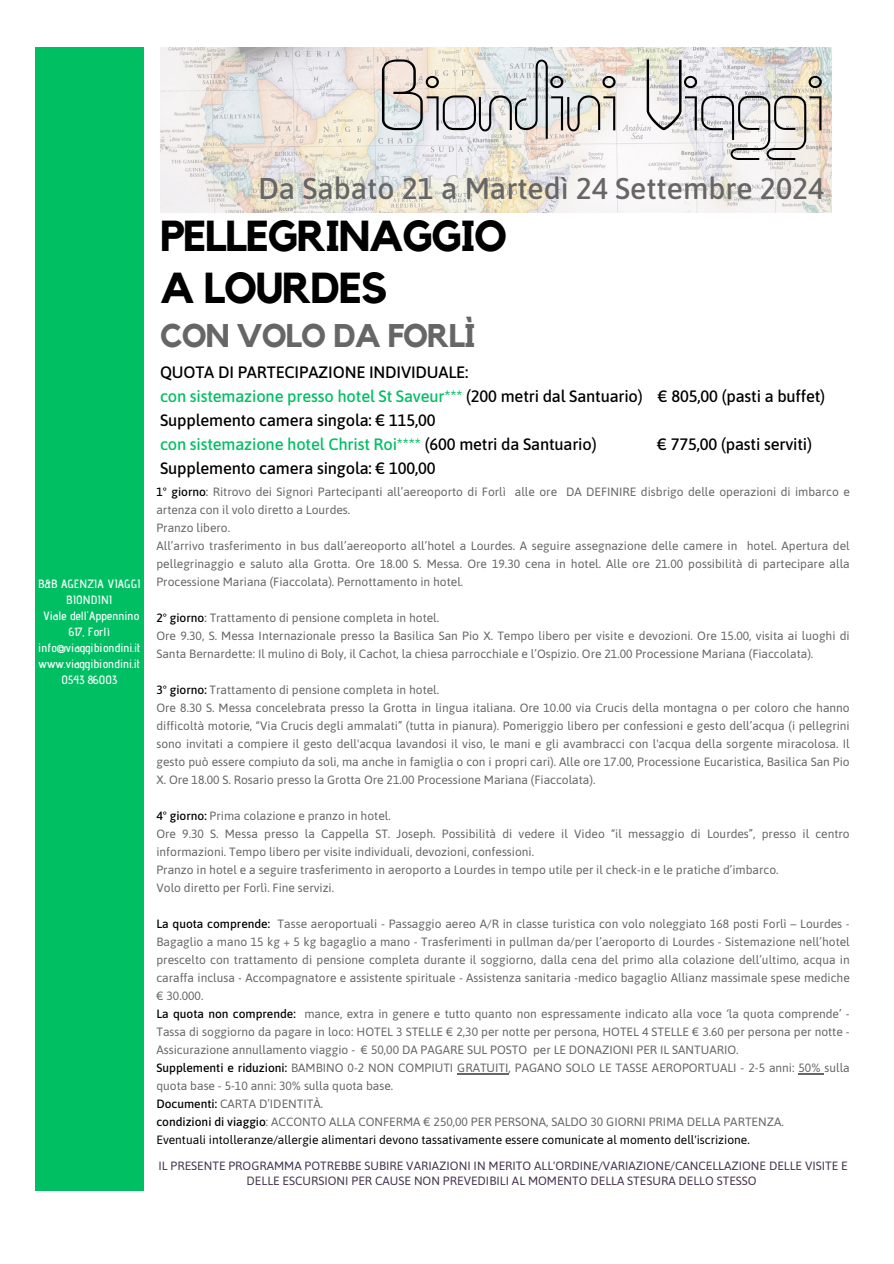
<style>
.page{position:relative;width:894px;height:1264px;background:#fff}
.page>*{position:absolute;margin:0;border:0;box-sizing:border-box;transform-origin:0 0}
.t1{font:90px "Icklips";color:#000}
.t2{font:700 43.2px/52.8px "Kollektif";letter-spacing:-.03em;color:#000}
.t3{font:700 32.7px "Kollektif";letter-spacing:-.03em;color:#666}
.t4{font:500 30px "Asap";color:#666}
.t5{font:500 16.5px/23.9px "Asap";letter-spacing:-.01em;color:#000}
.t6{font:12px/18px "Asap";color:#666}
.t7{font:12px/15px "Asap";color:#45334e;text-align:center}
.t8{font:600 12px/16px "Advent Pro";color:#fbfdfc;text-align:center}
.t9{font:12px "Asap";color:#000}
.s1{color:#00bf63}
.s2{font-weight:500;color:#000}
.s3{font-weight:500}
</style>
<div class="page">
<img style="left:160px;top:47px;width:670px;height:166px">
<div style="left:35px;top:47px;width:108px;height:1143px;background:#00bf63"></div>
<hr style="left:457px;top:1073px;width:51px;height:1px;background:#666">
<svg style="left:798px;top:1073px;width:26px;height:1px"></svg>
<h5 class="t8" style="left:38px;top:575px;width:104px">B&amp;B AGENZIA VIAGGI<br>BIONDINI<br>Viale dell'Appennino<br>617, Forlì info@viaggibiondini.it www.viaggibiondini.it<br>0543 86003</h5>
<h3 class="t1" style="left:379px;top:46px;width:446px">Biondini Viaggi</h3>
<p class="t4" style="left:258px;top:171px;width:567px">Da Sabato 21 a Martedì 24 Settembre 2024</p>
<h6 class="t2" style="left:160px;top:211px;width:349px">PELLEGRINAGGIO<br>A LOURDES</h6>
<h6 class="t3" style="left:160px;top:321px;width:317px">CON VOLO DA FORLÌ</h6>
<h1 class="t5" style="left:160px;top:360px;width:666px">QUOTA DI PARTECIPAZIONE INDIVIDUALE:<br><span class="s1">con sistemazione presso hotel St Saveur***</span> (200 metri dal Santuario) € 805,00 (pasti a buffet)<br>Supplemento camera singola: € 115,00<br><span class="s1">con sistemazione hotel Christ Roi****</span> (600 metri da Santuario)</h1>
<h1 class="t5" style="left:657px;top:432px;width:156px">€ 775,00 (pasti serviti)</h1>
<h1 class="t5" style="left:160px;top:456px;width:277px">Supplemento camera singola: € 100,00</h1>
<h2 class="t6" style="left:156px;top:482px;width:694px"><span class="s2">1° giorno</span><span class="s3">:</span> Ritrovo dei Signori Partecipanti all’aereoporto di Forlì alle ore DA DEFINIRE disbrigo delle operazioni di imbarco e artenza con il volo diretto a Lourdes.</h2>
<h4 class="t6" style="left:156px;top:518px;width:75px">Pranzo libero.</h4>
<p class="t6" style="left:156px;top:536px;width:694px;text-align:justify">All’arrivo trasferimento in bus dall’aereoporto all’hotel a Lourdes. A seguire assegnazione delle camere in hotel. Apertura del pellegrinaggio e saluto alla Grotta. Ore 18.00 S. Messa. Ore 19.30 cena in hotel. Alle ore 21.00 possibilità di partecipare alla Processione Mariana (Fiaccolata). Pernottamento in hotel.</p>
<p class="t6" style="left:156px;top:608px;width:284px"><span class="s2">2° giorno</span><span class="s3">:</span> Trattamento di pensione completa in hotel.</p>
<p class="t6" style="left:156px;top:626px;width:694px">Ore 9.30, S. Messa Internazionale presso la Basilica San Pio X. Tempo libero per visite e devozioni. Ore 15.00, visita ai luoghi di<br>Santa Bernardette: Il mulino di Boly, il Cachot, la chiesa parrocchiale e l’Ospizio. Ore 21.00 Processione Mariana (Fiaccolata).</p>
<p class="t6" style="left:156px;top:680px;width:284px"><span class="s2">3° giorno:</span> Trattamento di pensione completa in hotel.</p>
<p class="t6" style="left:156px;top:698px;width:694px;text-align:justify">Ore 8.30 S. Messa concelebrata presso la Grotta in lingua italiana. Ore 10.00 via Crucis della montagna o per coloro che hanno difficoltà motorie, “Via Crucis degli ammalati” (tutta in pianura). Pomeriggio libero per confessioni e gesto dell’acqua (i pellegrini sono invitati a compiere il gesto dell'acqua lavandosi il viso, le mani e gli avambracci con l'acqua della sorgente miracolosa. Il gesto può essere compiuto da soli, ma anche in famiglia o con i propri cari). Alle ore 17.00, Processione Eucaristica, Basilica San Pio X. Ore 18.00 S. Rosario presso la Grotta Ore 21.00 Processione Mariana (Fiaccolata).</p>
<p class="t6" style="left:156px;top:806px;width:236px"><span class="s2">4° giorno:</span> Prima colazione e pranzo in hotel.</p>
<p class="t6" style="left:156px;top:824px;width:694px">Ore 9.30 S. Messa presso la Cappella ST. Joseph. Possibilità di vedere il Video “il messaggio di Lourdes”, presso il centro informazioni. Tempo libero per visite individuali, devozioni, confessioni.</p>
<p class="t6" style="left:156px;top:860px;width:623px">Pranzo in hotel e a seguire trasferimento in aeroporto a Lourdes in tempo utile per il check-in e le pratiche d’imbarco.</p>
<p class="t6" style="left:156px;top:878px;width:179px">Volo diretto per Forlì. Fine servizi.</p>
<p class="t6" style="left:156px;top:914px;width:694px;text-align:justify"><span class="s2">La quota comprende:</span> Tasse aeroportuali - Passaggio aereo A/R in classe turistica con volo noleggiato 168 posti Forlì – Lourdes - Bagaglio a mano 15 kg + 5 kg bagaglio a mano - Trasferimenti in pullman da/per l’aeroporto di Lourdes - Sistemazione nell’hotel prescelto con trattamento di pensione completa durante il soggiorno, dalla cena del primo alla colazione dell’ultimo, acqua in caraffa inclusa - Accompagnatore e assistente spirituale - Assistenza sanitaria -medico bagaglio Allianz massimale spese mediche € 30.000.</p>
<p class="t6" style="left:156px;top:1004px;width:694px;text-align:justify"><span class="s2">La quota non comprende:</span> mance, extra in genere e tutto quanto non espressamente indicato alla voce ‘la quota comprende’ - Tassa di soggiorno da pagare in loco: HOTEL 3 STELLE € 2,30 per notte per persona, HOTEL 4 STELLE € 3.60 per persona per notte - Assicurazione annullamento viaggio - € 50,00 DA PAGARE SUL POSTO per LE DONAZIONI PER IL SANTUARIO.</p>
<p class="t6" style="left:156px;top:1058px;width:694px"><span class="s2">Supplementi e riduzioni:</span> BAMBINO 0-2 NON COMPIUTI GRATUITI, PAGANO SOLO LE TASSE AEROPORTUALI - 2-5 anni: 50% sulla quota base - 5-10 anni: 30% sulla quota base.</p>
<p class="t6" style="left:156px;top:1094px;width:168px"><span class="s2">Documenti:</span> CARTA D’IDENTITÀ.</p>
<p class="t6" style="left:156px;top:1112px;width:628px"><span class="s2">condizioni di viaggio</span>: ACCONTO ALLA CONFERMA € 250,00 PER PERSONA, SALDO 30 GIORNI PRIMA DELLA PARTENZA.</p>
<p class="t9" style="left:156px;top:1132px;width:594px">Eventuali intolleranze/allergie alimentari devono tassativamente essere comunicate al momento dell'iscrizione.</p>
<p class="t7" style="left:158px;top:1158px;width:690px">IL PRESENTE PROGRAMMA POTREBBE SUBIRE VARIAZIONI IN MERITO ALL'ORDINE/VARIAZIONE/CANCELLAZIONE DELLE VISITE E<br>DELLE ESCURSIONI PER CAUSE NON PREVEDIBILI AL MOMENTO DELLA STESURA DELLO STESSO</p>
</div>
